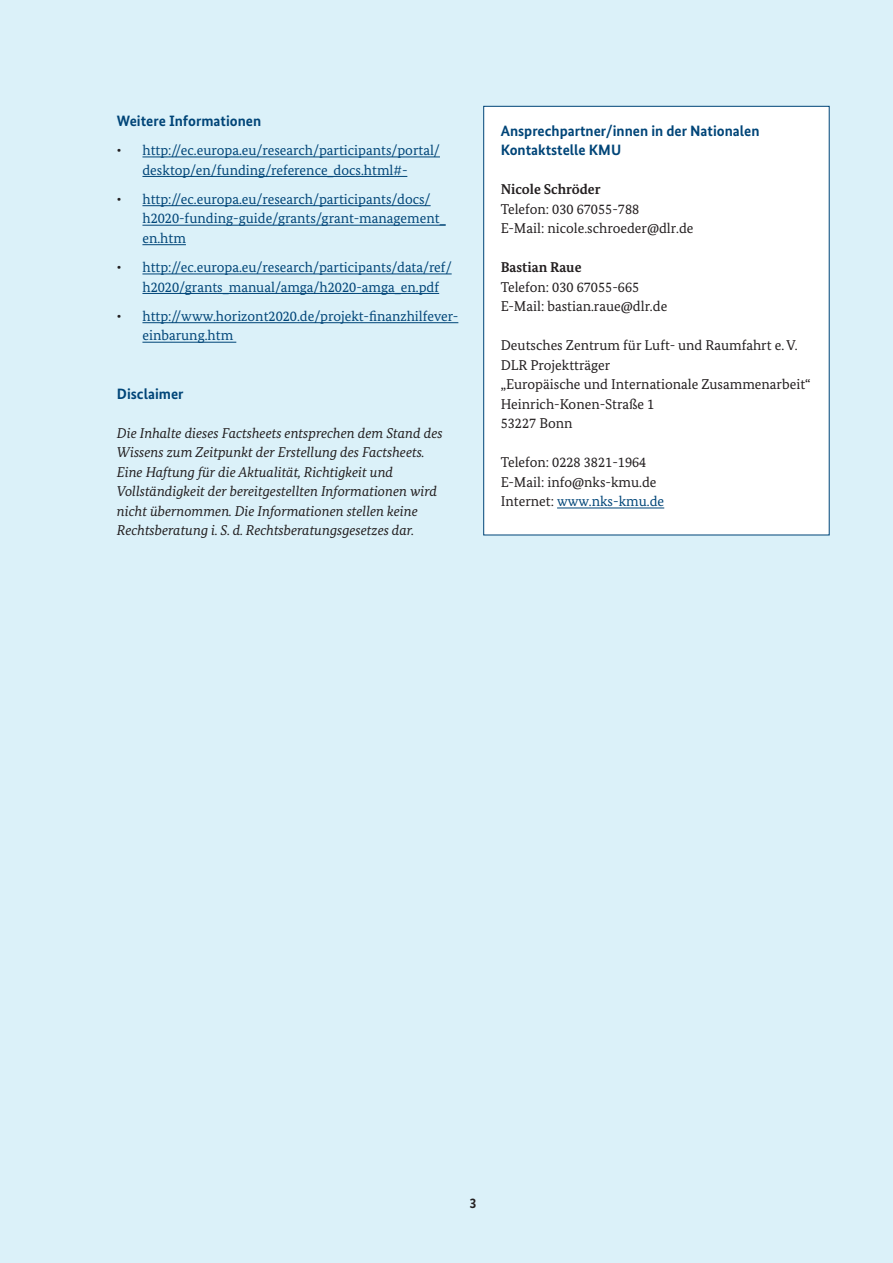
<style>
.page{position:relative;width:893px;height:1263px;background:#dbf1f9}
.page>*{position:absolute;margin:0;border:0;box-sizing:border-box;transform-origin:0 0}
.H_3{font:700 15px "Bundes Sans";color:#004578}
.t1{font:14.25px/19.5px "Bundes Serif";color:#004578}
.t2{font:14.25px "Bundes Serif";color:#231f20}
.H_3-2{font:italic 14.25px/19.5px "Bundes Serif";color:#231f20}
.H_1{font:italic 14.25px "Bundes Serif";color:#231f20}
.t3{font:700 14.25px "Bundes Serif";color:#231f20}
.t4{font:700 14.25px "Bundes Sans";color:#231f20}
.s1{color:#231f20}
</style>
<div class="page">
<hr style="left:142px;top:157px;width:298px;height:1px;background:#004578">
<hr style="left:142px;top:176px;width:265px;height:1px;background:#004578">
<hr style="left:142px;top:205px;width:289px;height:1px;background:#004578">
<hr style="left:142px;top:225px;width:304px;height:1px;background:#004578">
<hr style="left:142px;top:244px;width:44px;height:1px;background:#004578">
<hr style="left:142px;top:274px;width:310px;height:1px;background:#004578">
<hr style="left:142px;top:293px;width:297px;height:1px;background:#004578">
<hr style="left:142px;top:322px;width:316px;height:1px;background:#004578">
<hr style="left:142px;top:342px;width:94px;height:1px;background:#004578">
<div style="left:483px;top:106px;width:347px;height:429px;background:#fff;border:1px solid #004578"></div>
<hr style="left:557px;top:508px;width:107px;height:1px;background:#004578">
<h3 class="H_3" style="left:117px;top:112px;width:146px">Weitere Informationen</h3>
<p class="t1" style="left:117px;top:140px;width:325px;text-align:center"><span class="s1">•</span> http://ec.europa.eu/research/participants/portal/ desktop/en/funding/reference_docs.html#-</p>
<p class="t1" style="left:142px;top:189px;width:305px;text-indent:-26px"><span class="s1">•</span> http://ec.europa.eu/research/participants/docs/ h2020-funding-guide/grants/grant-management_ en.htm</p>
<p class="t1" style="left:142px;top:257px;width:311px;text-indent:-26px"><span class="s1">•</span> http://ec.europa.eu/research/participants/data/ref/ h2020/grants_manual/amga/h2020-amga_en.pdf</p>
<p class="t1" style="left:142px;top:306px;width:317px;text-indent:-26px"><span class="s1">•</span> http://www.horizont2020.de/projekt-finanzhilfever&shy;einbarung.htm</p>
<h3 class="H_3" style="left:117px;top:385px;width:68px">Disclaimer</h3>
<h3 class="H_3-2" style="left:117px;top:423px;width:327px">Die Inhalte dieses Factsheets entsprechen dem Stand des<br>Wissens zum Zeitpunkt der Erstellung des Factsheets.</h3>
<p class="H_3-2" style="left:117px;top:462px;width:278px">Eine Haftung für die Aktualität, Richtigkeit und</p>
<h1 class="H_1" style="left:117px;top:483px;width:322px">Vollständigkeit der bereitgestellten Informationen wird</h1>
<p class="H_3-2" style="left:117px;top:501px;width:302px">nicht übernommen. Die Informationen stellen keine</p>
<p class="H_3-2" style="left:117px;top:521px;width:299px">Rechtsberatung i. S. d. Rechtsberatungsgesetzes dar.</p>
<h3 class="H_3" style="left:501px;top:121px;width:260px">Ansprechpartner/innen in der Nationalen</h3>
<h3 class="H_3" style="left:501px;top:141px;width:122px">Kontaktstelle KMU</h3>
<p class="t3" style="left:501px;top:180px;width:101px">Nicole Schröder</p>
<p class="t2" style="left:501px;top:200px;width:140px">Telefon: 030 67055-788</p>
<p class="t2" style="left:501px;top:219px;width:194px">E-Mail: nicole.schroeder@dlr.de</p>
<p class="t3" style="left:501px;top:258px;width:82px">Bastian Raue</p>
<p class="t2" style="left:501px;top:278px;width:140px">Telefon: 030 67055-665</p>
<p class="t2" style="left:501px;top:297px;width:168px">E-Mail: bastian.raue@dlr.de</p>
<p class="t2" style="left:501px;top:336px;width:299px">Deutsches Zentrum für Luft- und Raumfahrt e. V.</p>
<p class="t2" style="left:501px;top:356px;width:111px">DLR Projektträger</p>
<p class="t2" style="left:501px;top:375px;width:311px">„Europäische und Internationale Zusammenarbeit“</p>
<p class="t2" style="left:501px;top:395px;width:155px">Heinrich-Konen-Straße 1</p>
<p class="t2" style="left:501px;top:414px;width:73px">53227 Bonn</p>
<p class="t2" style="left:501px;top:453px;width:147px">Telefon: 0228 3821-1964</p>
<p class="t2" style="left:501px;top:473px;width:157px">E-Mail: info@nks-kmu.de</p>
<p class="t1" style="left:501px;top:491px;width:165px"><span class="s1">Internet:</span> www.nks-kmu.de</p>
<p class="t4" style="left:469px;top:1194px;width:9px">3</p>
</div>
